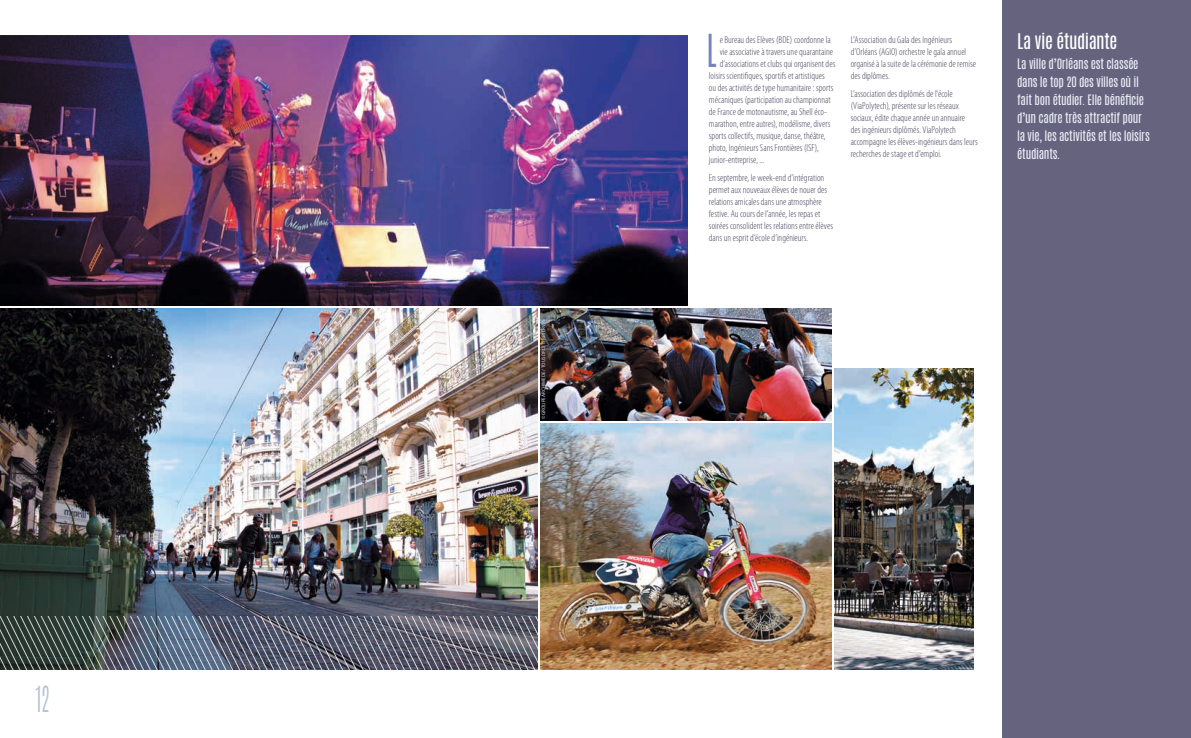
<style>
.page{position:relative;width:1191px;height:738px;background:#fff}
.page>*{position:absolute;margin:0;border:0;box-sizing:border-box;transform-origin:0 0}
.t1{font:37.9px "Antonio";color:#7882bf;scale:.75 1}
.t2{font:300 30px "Antonio";color:#b4c3d7;scale:.75 1}
.t3{font:18px "Antonio";letter-spacing:-.02em;color:#fff}
.t4{font:12px/18px "Antonio";letter-spacing:-.025em;color:#e8edf4}
.t5{font:300 condensed 10px/12px "Myriad Pro";color:#49455d}
.t6{font:5px "Myriad Pro";letter-spacing:-.005em;color:#cdd7e4}
</style>
<div class="page">
<div style="left:1002px;top:0;width:189px;height:737px;background:#66637f"></div>
<img style="left:834px;top:368px;width:139px;height:301px">
<img style="left:0;top:35px;width:687px;height:270px">
<img style="left:0;top:308px;width:537px;height:307px">
<img style="left:540px;top:308px;width:291px;height:112px">
<img style="left:540px;top:423px;width:291px;height:245px">
<svg style="left:0;top:615px;width:537px;height:55px;background:#5d636f"></svg>
<h2 class="t2" style="left:36px;top:677px;width:20px">12</h2>
<p class="t6" style="left:540px;top:419px;width:101px;rotate:-90deg">© GROUPE ARCHIMEDE / TOUS DROITS RESERVES</p>
<h1 class="t1" style="left:707px;top:23px;width:15px">L</h1>
<p class="t5" style="left:719px;top:34px;width:113px">e Bureau des Elèves (BDE) coordonne la</p>
<p class="t5" style="left:719px;top:46px;width:115px">vie associative à travers une quarantaine</p>
<p class="t5" style="left:719px;top:58px;width:117px">d’associations et clubs qui organisent des</p>
<p class="t5" style="left:709px;top:70px;width:117px">loisirs scientifiques, sportifs et artistiques</p>
<p class="t5" style="left:709px;top:82px;width:126px">ou des activités de type humanitaire : sports</p>
<p class="t5" style="left:709px;top:94px;width:123px">mécaniques (participation au championnat</p>
<p class="t5" style="left:709px;top:106px;width:120px">de France de motonautisme, au Shell éco-</p>
<p class="t5" style="left:709px;top:118px;width:123px">marathon, entre autres), modélisme, divers</p>
<p class="t5" style="left:709px;top:130px;width:118px">sports collectifs, musique, danse, théâtre,</p>
<p class="t5" style="left:709px;top:142px;width:111px">photo, Ingénieurs Sans Frontières (ISF),</p>
<p class="t5" style="left:709px;top:154px;width:57px">junior-entreprise, ...</p>
<p class="t5" style="left:709px;top:172px;width:126px">En septembre, le week-end d’intégration permet aux nouveaux élèves de nouer des relations amicales dans une atmosphère festive. Au cours de l’année, les repas et soirées consolident les relations entre élèves dans un esprit d’école d’ingénieurs.</p>
<p class="t5" style="left:850px;top:34px;width:127px">L’Association du Gala des Ingénieurs d’Orléans (AGIO) orchestre le gala annuel organisé à la suite de la cérémonie de remise des diplômes.</p>
<p class="t5" style="left:850px;top:88px;width:128px">L’association des diplômés de l'école (ViaPolytech), présente sur les réseaux sociaux, édite chaque année un annuaire<br>des ingénieurs diplômés. ViaPolytech accompagne les élèves-ingénieurs dans leurs recherches de stage et d’emploi.</p>
<h3 class="t3" style="left:1017px;top:28px;width:102px">La vie étudiante</h3>
<p class="t4" style="left:1017px;top:55px;width:134px">La ville d’Orléans est classée dans le top 20 des villes où il fait bon étudier. Elle bénéficie d’un cadre très attractif pour la vie, les activités et les loisirs étudiants.</p>
</div>
